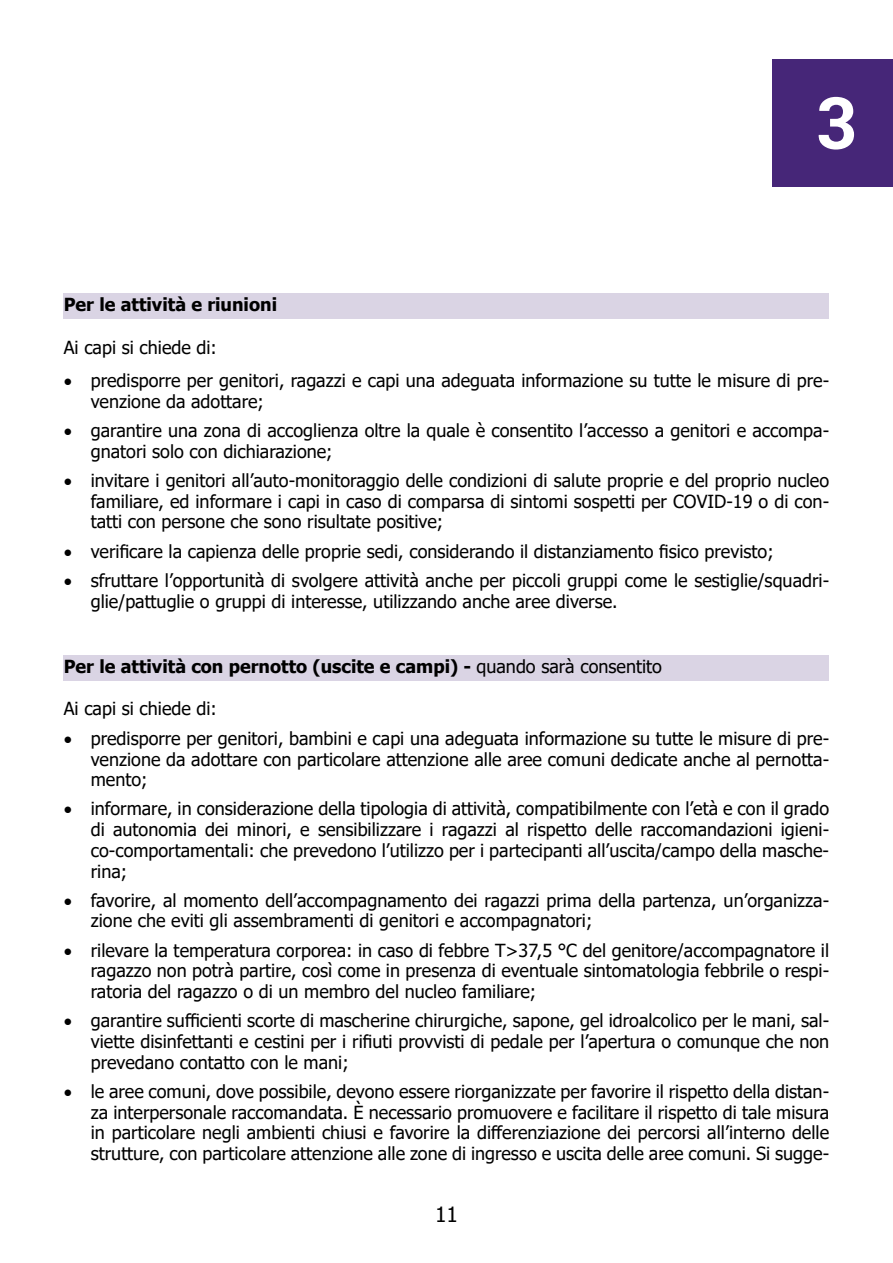
<style>
.page{position:relative;width:893px;height:1263px;background:#fff}
.page>*{position:absolute;margin:0;border:0;box-sizing:border-box;transform-origin:0 0}
.t1{font:700 72px "Roboto Slab";color:#fff}
.t2{font:21px "Tahoma";color:#000}
.t3{font:18px/20.7px "Tahoma";color:#000;text-align:justify}
.t4{font:700 18px "Tahoma";color:#000}
.s1{font-weight:400}
</style>
<div class="page">
<div style="left:772px;top:59px;width:121px;height:128px;background:#462678"></div>
<div style="left:64px;top:293px;width:765px;height:26px;background:#dad4e4"></div>
<div style="left:64px;top:655px;width:765px;height:26px;background:#dad4e4"></div>
<h1 class="t1" style="left:817px;top:73px;width:41px">3</h1>
<p class="t4" style="left:64px;top:292px;width:215px">Per le attività e riunioni</p>
<p class="t3" style="left:64px;top:338px;width:155px">Ai capi si chiede di:</p>
<p class="t3" style="left:91px;top:371px;width:740px;text-indent:-27px">• predisporre per genitori, ragazzi e capi una adeguata informazione su tutte le misure di pre&shy;venzione da adottare;</p>
<p class="t3" style="left:91px;top:421px;width:740px;text-indent:-27px">• garantire una zona di accoglienza oltre la quale è consentito l’accesso a genitori e accompa&shy;gnatori solo con dichiarazione;</p>
<p class="t3" style="left:91px;top:471px;width:740px;text-indent:-27px">• invitare i genitori all’auto-monitoraggio delle condizioni di salute proprie e del proprio nucleo familiare, ed informare i capi in caso di comparsa di sintomi sospetti per COVID-19 o di con&shy;tatti con persone che sono risultate positive;</p>
<p class="t3" style="left:64px;top:542px;width:711px">• verificare la capienza delle proprie sedi, considerando il distanziamento fisico previsto;</p>
<p class="t3" style="left:91px;top:571px;width:740px;text-indent:-27px">• sfruttare l’opportunità di svolgere attività anche per piccoli gruppi come le sestiglie/squadri&shy;glie/pattuglie o gruppi di interesse, utilizzando anche aree diverse.</p>
<p class="t4" style="left:64px;top:654px;width:600px">Per le attività con pernotto (uscite e campi) - <span class="s1">quando sarà consentito</span></p>
<p class="t3" style="left:64px;top:699px;width:155px">Ai capi si chiede di:</p>
<p class="t3" style="left:91px;top:729px;width:740px;text-indent:-27px">• predisporre per genitori, bambini e capi una adeguata informazione su tutte le misure di pre&shy;venzione da adottare con particolare attenzione alle aree comuni dedicate anche al pernotta&shy;mento;</p>
<p class="t3" style="left:91px;top:799px;width:740px;text-indent:-27px">• informare, in considerazione della tipologia di attività, compatibilmente con l’età e con il grado di autonomia dei minori, e sensibilizzare i ragazzi al rispetto delle raccomandazioni igieni&shy;co-comportamentali: che prevedono l’utilizzo per i partecipanti all’uscita/campo della masche&shy;rina;</p>
<p class="t3" style="left:91px;top:891px;width:740px;text-indent:-27px">• favorire, al momento dell’accompagnamento dei ragazzi prima della partenza, un’organizza&shy;zione che eviti gli assembramenti di genitori e accompagnatori;</p>
<p class="t3" style="left:91px;top:941px;width:740px;text-indent:-27px">• rilevare la temperatura corporea: in caso di febbre T&gt;37,5 °C del genitore/accompagnatore il ragazzo non potrà partire, così come in presenza di eventuale sintomatologia febbrile o respi&shy;ratoria del ragazzo o di un membro del nucleo familiare;</p>
<p class="t3" style="left:91px;top:1011px;width:740px;text-indent:-27px">• garantire sufficienti scorte di mascherine chirurgiche, sapone, gel idroalcolico per le mani, sal&shy;viette disinfettanti e cestini per i rifiuti provvisti di pedale per l’apertura o comunque che non prevedano contatto con le mani;</p>
<p class="t3" style="left:91px;top:1082px;width:740px;text-indent:-27px">• le aree comuni, dove possibile, devono essere riorganizzate per favorire il rispetto della distan&shy;za interpersonale raccomandata. È necessario promuovere e facilitare il rispetto di tale misura in particolare negli ambienti chiusi e favorire la differenziazione dei percorsi all’interno delle strutture, con particolare attenzione alle zone di ingresso e uscita delle aree comuni. Si sugge-</p>
<p class="t2" style="left:435px;top:1200px;width:24px">11</p>
</div>
